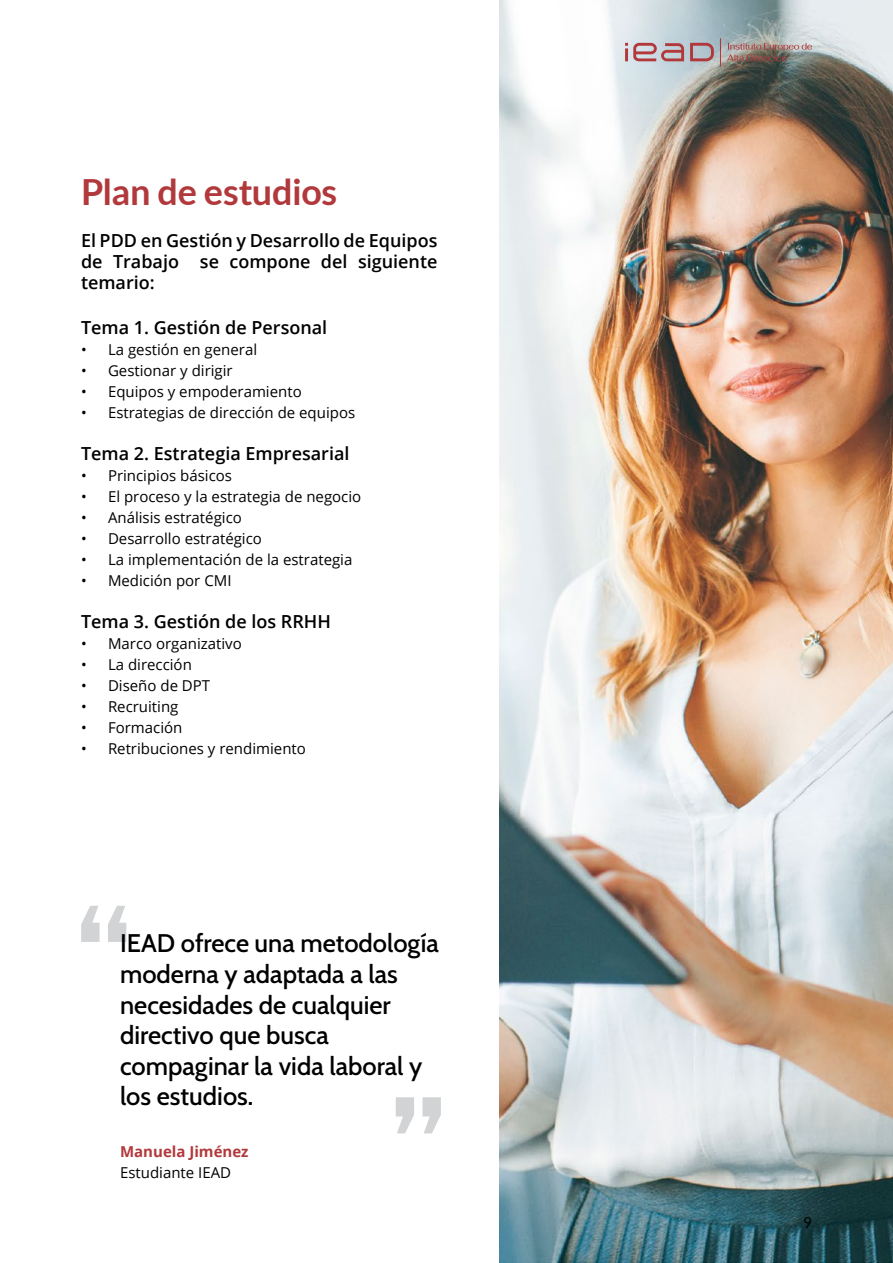
<style>
.page{position:relative;width:893px;height:1263px;background:#fff}
.page>*{position:absolute;margin:0;border:0;box-sizing:border-box;transform-origin:0 0}
.t1{font:141px "Cabin";color:#d1d3d4}
.t2{font:700 36px "Lato";letter-spacing:-.01em;color:#b1393c}
.t3{font:25.5px/30.6px "Cabin";color:#000}
.t4{font:600 18px/21px "Open Sans";color:#000;text-align:justify}
.t5{font:15px "Open Sans";color:#000}
.t6{font:700 15px "Open Sans";color:#b1393c}
.t7{font:15px "Lato";color:#000}
</style>
<div class="page">
<img style="left:500px;top:0;width:393px;height:1263px">
<img style="left:625px;top:38px;width:187px;height:28px">
<h2 class="t2" style="left:81px;top:171px;width:258px">Plan de estudios</h2>
<p class="t4" style="left:81px;top:229px;width:358px">El PDD en Gestión y Desarrollo de Equipos de Trabajo se compone del siguiente temario:</p>
<p class="t4" style="left:81px;top:316px;width:248px">Tema 1. Gestión de Personal</p>
<p class="t5" style="left:81px;top:339px;width:178px">• La gestión en general</p>
<p class="t5" style="left:81px;top:360px;width:153px">• Gestionar y dirigir</p>
<p class="t5" style="left:81px;top:381px;width:222px">• Equipos y empoderamiento</p>
<p class="t5" style="left:81px;top:402px;width:276px">• Estrategias de dirección de equipos</p>
<p class="t4" style="left:81px;top:442px;width:270px">Tema 2. Estrategia Empresarial</p>
<p class="t5" style="left:81px;top:465px;width:153px">• Principios básicos</p>
<p class="t5" style="left:81px;top:486px;width:282px">• El proceso y la estrategia de negocio</p>
<p class="t5" style="left:81px;top:507px;width:162px">• Análisis estratégico</p>
<p class="t5" style="left:81px;top:528px;width:182px">• Desarrollo estratégico</p>
<p class="t5" style="left:81px;top:549px;width:273px">• La implementación de la estrategia</p>
<p class="t5" style="left:81px;top:570px;width:152px">• Medición por CMI</p>
<p class="t4" style="left:81px;top:610px;width:251px">Tema 3. Gestión de los RRHH</p>
<p class="t5" style="left:81px;top:633px;width:162px">• Marco organizativo</p>
<p class="t5" style="left:81px;top:654px;width:112px">• La dirección</p>
<p class="t5" style="left:81px;top:675px;width:131px">• Diseño de DPT</p>
<p class="t5" style="left:81px;top:696px;width:99px">• Recruiting</p>
<p class="t5" style="left:81px;top:717px;width:103px">• Formación</p>
<p class="t5" style="left:81px;top:738px;width:226px">• Retribuciones y rendimiento</p>
<h1 class="t1" style="left:74px;top:846px;width:61px">“</h1>
<h3 class="t3" style="left:120px;top:926px;width:320px">IEAD ofrece una metodología moderna y adaptada a las necesidades de cualquier directivo que busca compaginar la vida laboral y los estudios.</h3>
<p class="t6" style="left:120px;top:1141px;width:130px">Manuela Jiménez</p>
<p class="t5" style="left:120px;top:1162px;width:113px">Estudiante IEAD</p>
<h1 class="t1" style="left:448px;top:1193px;width:61px;rotate:-180deg">“</h1>
<p class="t7" style="left:803px;top:1214px;width:10px">9</p>
</div>
